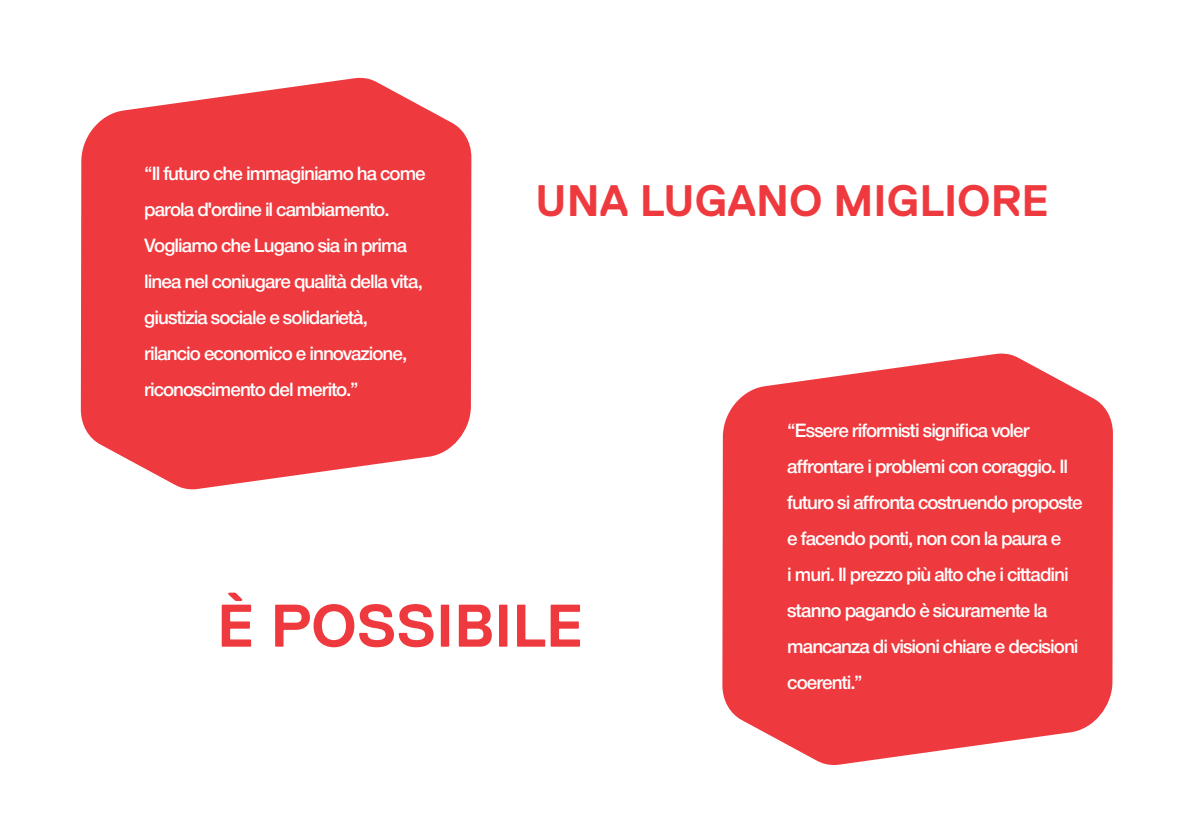
<style>
.page{position:relative;width:1191px;height:840px;background:#fff}
.page>*{position:absolute;margin:0;border:0;box-sizing:border-box;transform-origin:0 0}
.t1{font:700 60px "Replica";color:#ee3a3e}
.t2{font:700 44px "Replica";color:#ee3a3e}
.t3{font:20px/36px "Nimbus San Nov Sem Bol";letter-spacing:-.05em;color:#fff}
</style>
<div class="page">
<svg style="left:722px;top:353px;width:391px;height:411px;fill:#ee3a3e"></svg>
<svg style="left:81px;top:78px;width:390px;height:411px;fill:#ee3a3e"></svg>
<p class="t3" style="left:144px;top:155px;width:283px">“Il futuro che immaginiamo ha come parola d'ordine il cambiamento.<br>Vogliamo che Lugano sia in prima linea nel coniugare qualità della vita, giustizia sociale e solidarietà, rilancio economico e innovazione, riconoscimento del merito.”</p>
<h2 class="t2" style="left:535px;top:176px;width:515px">UNA LUGANO MIGLIORE</h2>
<h1 class="t1" style="left:217px;top:592px;width:368px">È POSSIBILE</h1>
<p class="t3" style="left:787px;top:412px;width:297px">“Essere riformisti significa voler affrontare i problemi con coraggio. Il futuro si affronta costruendo proposte e facendo ponti, non con la paura e<br>i muri. Il prezzo più alto che i cittadini stanno pagando è sicuramente la mancanza di visioni chiare e decisioni coerenti.”</p>
</div>
